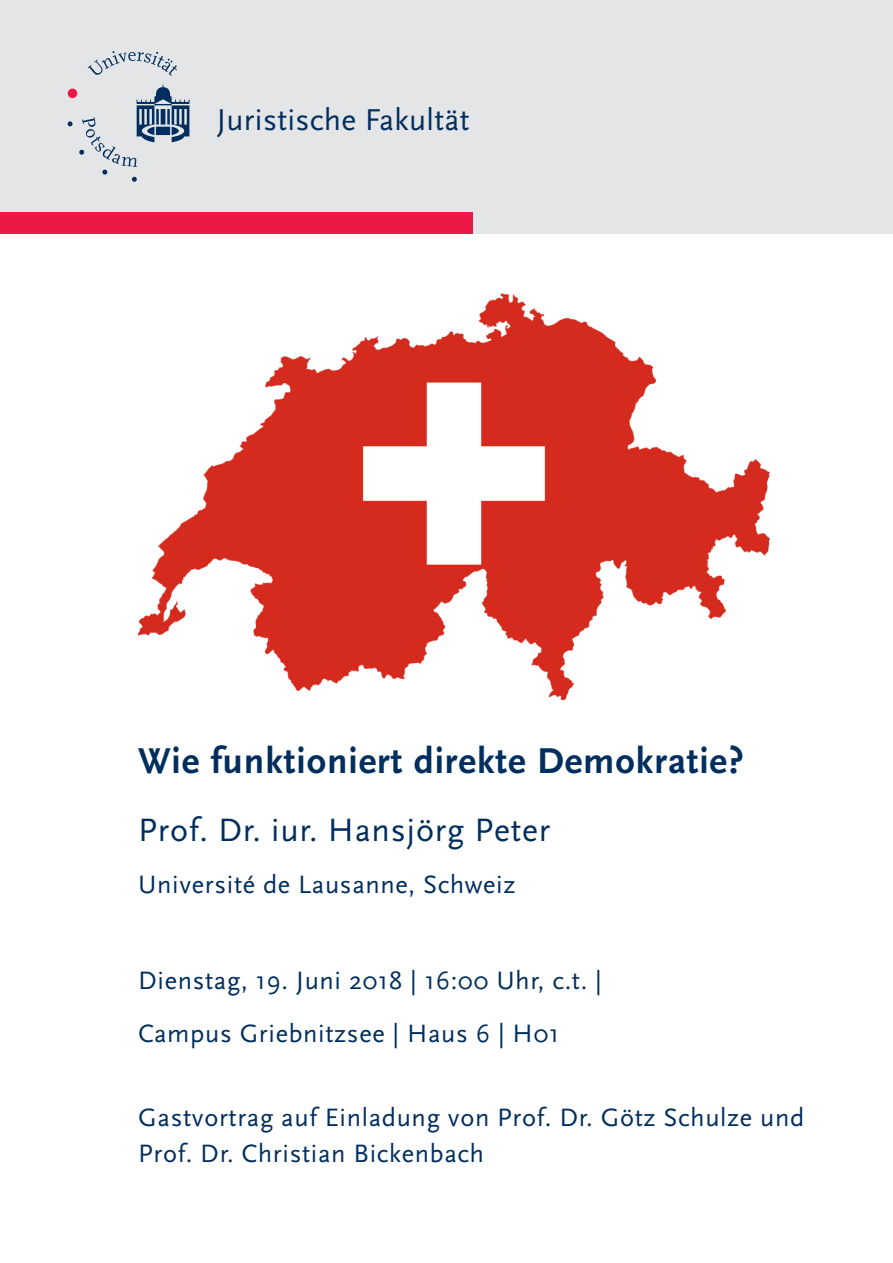
<style>
.page{position:relative;width:893px;height:1263px;background:#fff}
.page>*{position:absolute;margin:0;border:0;box-sizing:border-box;transform-origin:0 0}
.t1{font:37.5px "Scala Sans Bold LF";letter-spacing:.025em;color:#002e5e}
.t2{font:33.75px "Scala Sans";letter-spacing:.025em;color:#002e5e}
.t3{font:31.5px "Scala Sans";letter-spacing:.01em;color:#002e5e}
.t4{font:26.25px/52.5px "Scala Sans";letter-spacing:.025em;color:#002e5e}
</style>
<div class="page">
<div style="left:0;top:0;width:893px;height:234px;background:#e4e5e7"></div>
<svg style="left:88px;top:51px;width:89px;height:24px"></svg>
<svg style="left:67px;top:85px;width:123px;height:97px"></svg>
<div style="left:0;top:213px;width:472px;height:21px;background:#ed1845"></div>
<img style="left:138px;top:293px;width:632px;height:406px">
<p class="t3" style="left:217px;top:102px;width:254px">Juristische Fakultät</p>
<p class="t1" style="left:138px;top:741px;width:607px">Wie funktioniert direkte Demokratie?</p>
<p class="t2" style="left:138px;top:811px;width:414px">Prof. Dr. iur. Hansjörg Peter</p>
<p class="t4" style="left:138px;top:859px;width:379px">Université de Lausanne, Schweiz</p>
<p class="t4" style="left:138px;top:955px;width:465px">Dienstag, 19. Juni 2018 | 16:00 Uhr, c.t. |<br>Campus Griebnitzsee | Haus 6 | H01</p>
<p class="t4" style="left:138px;top:1099px;width:668px;line-height:36px">Gastvortrag auf Einladung von Prof. Dr. Götz Schulze und<br>Prof. Dr. Christian Bickenbach</p>
</div>
